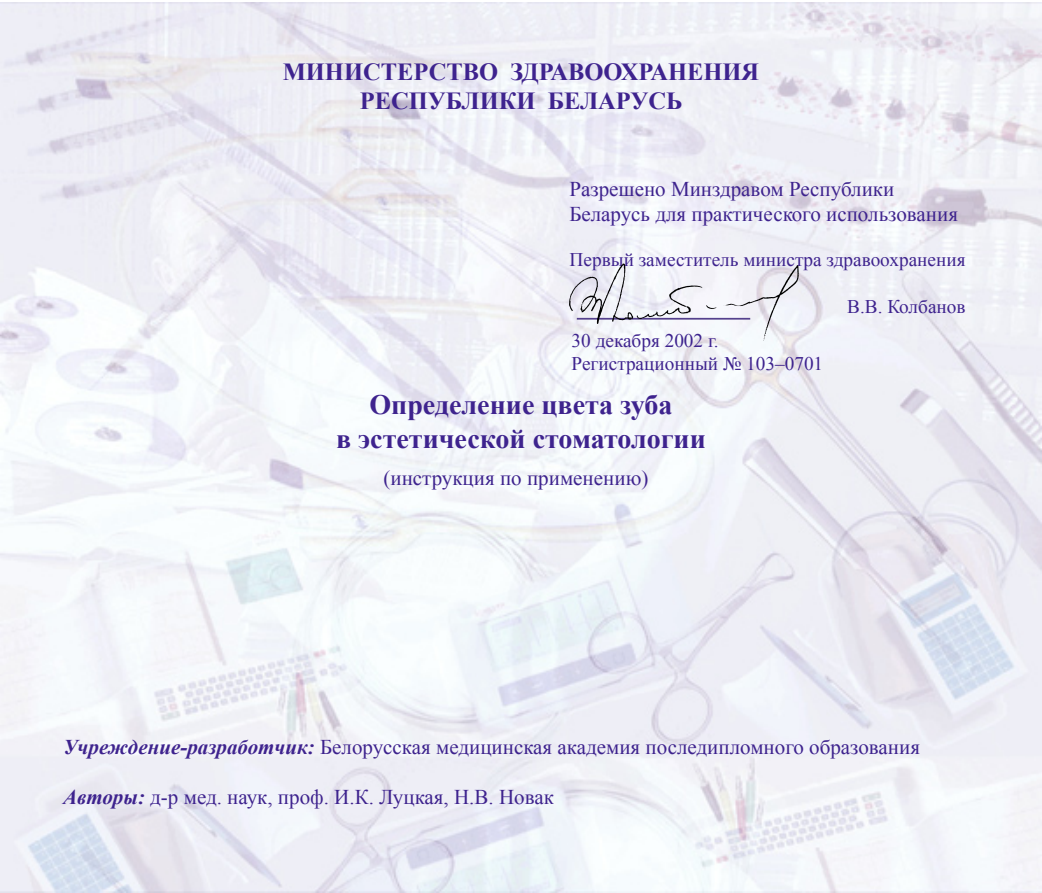
<style>
.page{position:relative;width:1042px;height:893px;background:#fff}
.page>*{position:absolute;margin:0;border:0;box-sizing:border-box;transform-origin:0 0}
.Naimenovanie_metodichki{font:700 28px/33.6px "Times New Roman";color:#3e238e;text-align:center}
.picture{font:700 24.5px/29.4px "Times New Roman";color:#3e238e;text-align:center}
.t1{font:21px/25.2px "Times New Roman";color:#3e238e}
.t2{font:19.25px "Times New Roman";color:#3e238e}
.s1{font-weight:700;font-style:italic}
</style>
<div class="page">
<img style="left:0;top:2px;width:1042px;height:891px">
<img style="left:568px;top:263px;width:231px;height:79px">
<p class="picture" style="left:283px;top:56px;width:478px">МИНИСТЕРСТВО ЗДРАВООХРАНЕНИЯ<br>РЕСПУБЛИКИ БЕЛАРУСЬ</p>
<p class="t1" style="left:569px;top:176px;width:390px">Разрешено Минздравом Республики<br>Беларусь для практического использования</p>
<p class="t2" style="left:569px;top:247px;width:397px">Первый заместитель министра здравоохранения</p>
<p class="t2" style="left:847px;top:293px;width:120px">В.В. Колбанов</p>
<p class="t2" style="left:571px;top:328px;width:148px">30 декабря 2002 г.</p>
<p class="t2" style="left:571px;top:351px;width:253px">Регистрационный No 103–0701</p>
<p class="Naimenovanie_metodichki" style="left:336px;top:387px;width:371px">Определение цвета зуба<br>в эстетической стоматологии</p>
<p class="t1" style="left:383px;top:465px;width:266px">(инструкция по применению)</p>
<p class="t1" style="left:63px;top:734px;width:858px"><span class="s1">Учреждение-разработчик:</span> Белорусская медицинская академия последипломного образования</p>
<p class="t1" style="left:63px;top:784px;width:492px"><span class="s1">Авторы:</span> д-р мед. наук, проф. И.К. Луцкая, Н.В. Новак</p>
</div>
